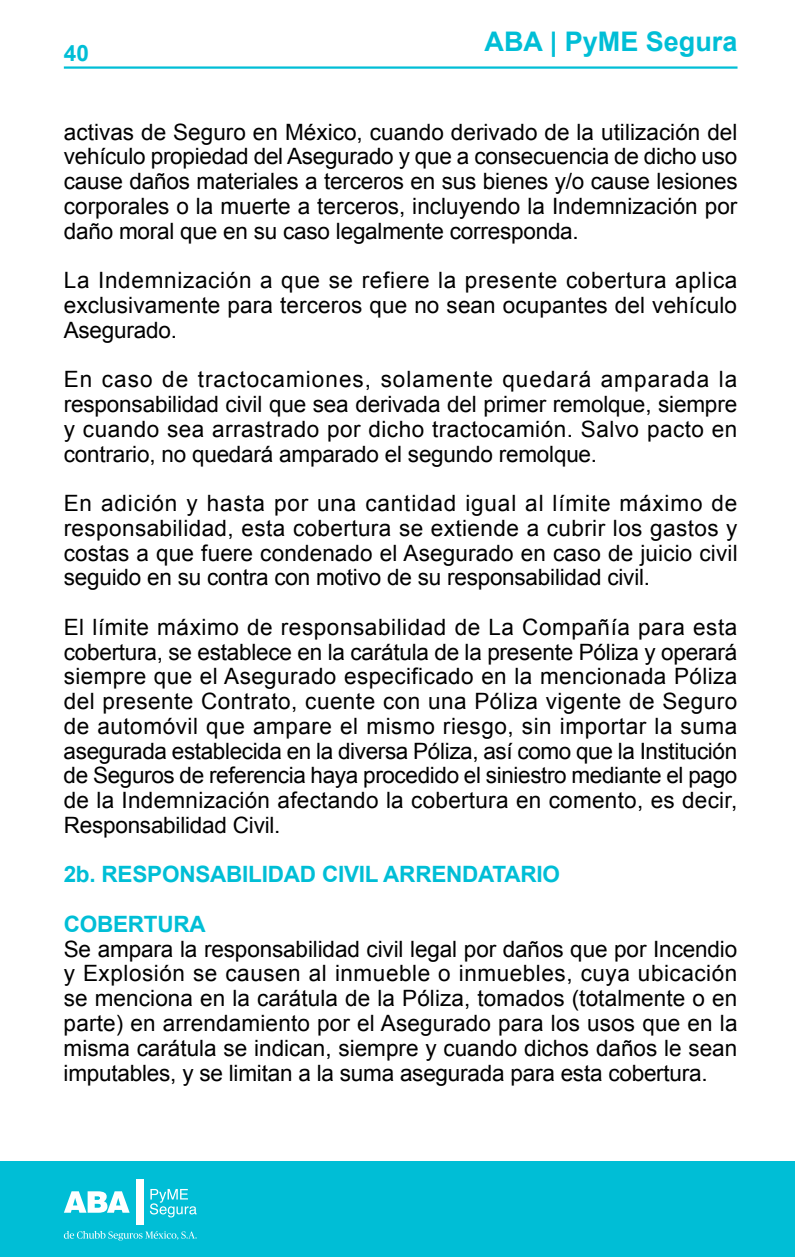
<style>
.page{position:relative;width:795px;height:1257px;background:#fff}
.page>*{position:absolute;margin:0;border:0;box-sizing:border-box;transform-origin:0 0}
.t1{font:700 27px "Arial";color:#00bed6}
.t2{font:22.5px/24.8px "Arial";letter-spacing:-.01em;color:#000;text-align:justify}
.t3{font:700 22.5px "Arial";letter-spacing:-.01em;color:#00bed6}
</style>
<div class="page">
<hr style="left:64px;top:66px;width:673px;height:3px;background:#00bed6">
<div style="left:0;top:1161px;width:794px;height:95px;background:#00bed6"></div>
<svg style="left:150px;top:1189px;width:46px;height:28px"></svg>
<svg style="left:64px;top:1191px;width:66px;height:21px"></svg>
<div style="left:136px;top:1179px;width:7px;height:45px;background:#fff"></div>
<svg style="left:64px;top:1231px;width:132px;height:9px"></svg>
<p class="t3" style="left:64px;top:39px;width:27px">40</p>
<p class="t1" style="left:484px;top:23px;width:254px">ABA | PyME Segura</p>
<p class="t2" style="left:64px;top:120px;width:675px">activas de Seguro en México, cuando derivado de la utilización del vehículo propiedad del Asegurado y que a consecuencia de dicho uso cause daños materiales a terceros en sus bienes y/o cause lesiones corporales o la muerte a terceros, incluyendo la Indemnización por daño moral que en su caso legalmente corresponda.</p>
<p class="t2" style="left:64px;top:268px;width:674px">La Indemnización a que se refiere la presente cobertura aplica exclusivamente para terceros que no sean ocupantes del vehículo Asegurado.</p>
<p class="t2" style="left:64px;top:367px;width:674px">En caso de tractocamiones, solamente quedará amparada la responsabilidad civil que sea derivada del primer remolque, siempre y cuando sea arrastrado por dicho tractocamión. Salvo pacto en contrario, no quedará amparado el segundo remolque.</p>
<p class="t2" style="left:64px;top:491px;width:675px">En adición y hasta por una cantidad igual al límite máximo de responsabilidad, esta cobertura se extiende a cubrir los gastos y costas a que fuere condenado el Asegurado en caso de juicio civil seguido en su contra con motivo de su responsabilidad civil.</p>
<p class="t2" style="left:64px;top:615px;width:674px">El límite máximo de responsabilidad de La Compañía para esta cobertura, se establece en la carátula de la presente Póliza y operará siempre que el Asegurado especificado en la mencionada Póliza del presente Contrato, cuente con una Póliza vigente de Seguro de automóvil que ampare el mismo riesgo, sin importar la suma asegurada establecida en la diversa Póliza, así como que la Institución de Seguros de referencia haya procedido el siniestro mediante el pago de la Indemnización afectando la cobertura en comento, es decir, Responsabilidad Civil.</p>
<p class="t3" style="left:64px;top:859px;width:497px">2b. RESPONSABILIDAD CIVIL ARRENDATARIO</p>
<p class="t3" style="left:64px;top:909px;width:143px">COBERTURA</p>
<p class="t2" style="left:64px;top:936px;width:675px">Se ampara la responsabilidad civil legal por daños que por Incendio y Explosión se causen al inmueble o inmuebles, cuya ubicación se menciona en la carátula de la Póliza, tomados (totalmente o en parte) en arrendamiento por el Asegurado para los usos que en la misma carátula se indican, siempre y cuando dichos daños le sean imputables, y se limitan a la suma asegurada para esta cobertura.</p>
</div>
